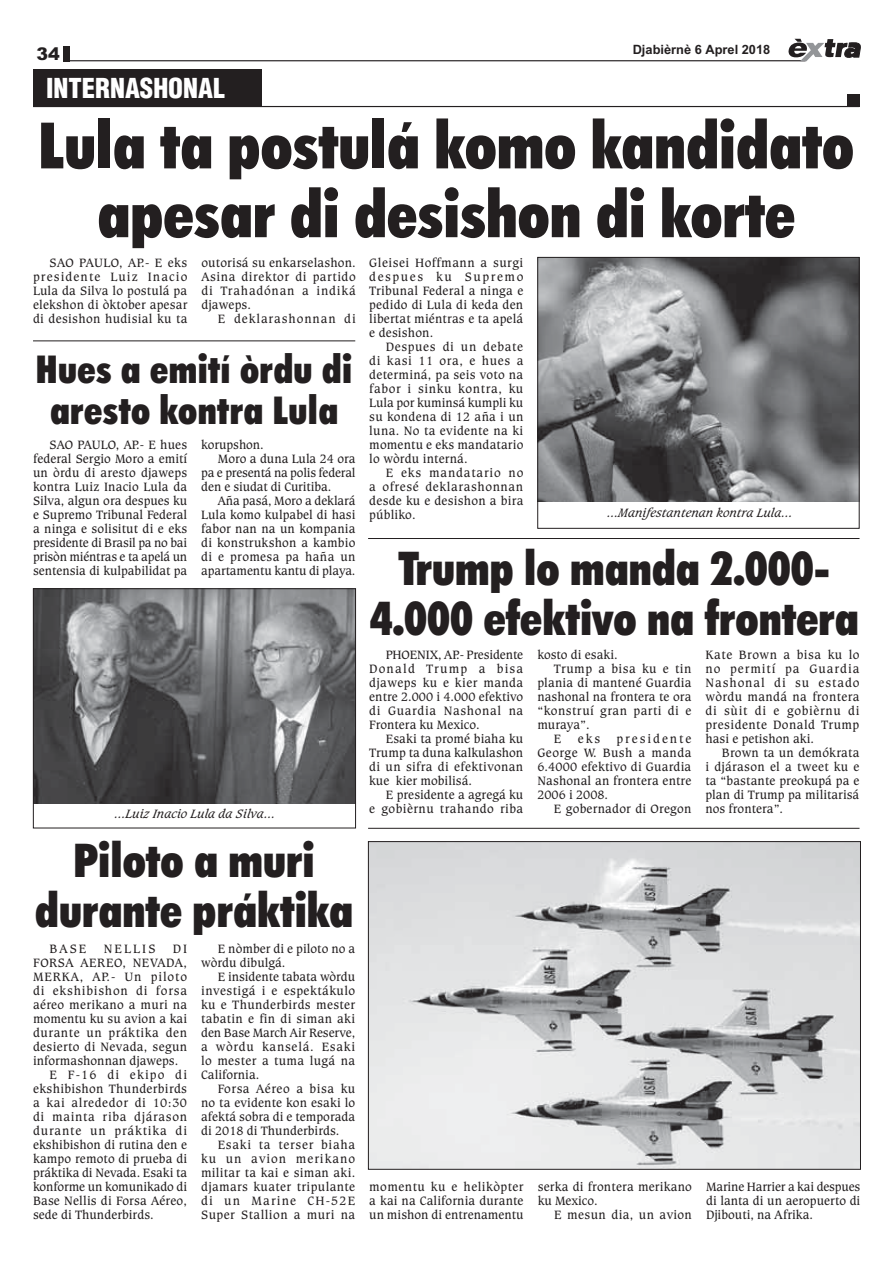
<style>
.page{position:relative;width:893px;height:1263px;background:#fff}
.page>*{position:absolute;margin:0;border:0;box-sizing:border-box;transform-origin:0 0}
.t1{font:900 condensed 64.2px/68.8px "Futura BT";color:#231f20;text-align:center}
.t2{font:900 condensed 46.65px/50.1px "Futura BT";color:#231f20;text-align:center}
.t3{font:900 condensed 38.55px/40.8px "Futura BT";letter-spacing:.01em;color:#231f20;text-align:center}
.t4{font:900 condensed 26.85px "Helvetica";color:#fff}
.t5{font:900 17.55px "Arial";color:#231f20}
.t6{font:12.9px/14px "Caxton BT";letter-spacing:.01em;color:#231f20;text-align:justify}
.t7{font:12.9px "Caxton BT";letter-spacing:-.01em;color:#231f20}
.t8{font:12.9px "Caxton BT";letter-spacing:.04em;color:#231f20}
.t9{font:italic 12.9px "Caxton BT";color:#231f20}
.t10{font:12.9px/14px "Caxton BT";letter-spacing:.03em;color:#231f20;text-align:right}
.t11{font:12.9px "Caxton BT";letter-spacing:.035em;color:#231f20}
.t12{font:12.9px "Caxton BT";letter-spacing:.065em;color:#231f20}
.t13{font:12.9px "Caxton BT";letter-spacing:-.02em;color:#231f20}
.t14{font:12.9px "Caxton BT";letter-spacing:.055em;color:#231f20}
.t15{font:12.9px "Caxton BT";letter-spacing:.05em;color:#231f20}
.t16{font:700 12.9px "Arial";color:#231f20}
.t17{font:12.9px "Caxton BT";letter-spacing:.06em;color:#231f20}
.t18{font:12.9px "Caxton BT";letter-spacing:.085em;color:#231f20}
</style>
<div class="page">
<hr style="left:63px;top:60px;width:742px;height:1px;background:#231f20">
<svg style="left:788px;top:39px;width:73px;height:22px"></svg>
<div style="left:63px;top:46px;width:7px;height:15px;background:#231f20"></div>
<div style="left:33px;top:69px;width:229px;height:38px;background:#231f20"></div>
<hr style="left:33px;top:106px;width:826px;height:1px;background:#231f20">
<div style="left:847px;top:94px;width:12px;height:13px;background:#231f20"></div>
<img style="left:370px;top:843px;width:489px;height:325px">
<div style="left:368px;top:841px;width:493px;height:329px;border:1px solid #231f20"></div>
<img style="left:539px;top:259px;width:318px;height:243px">
<div style="left:537px;top:257px;width:322px;height:272px;border:1px solid #231f20"></div>
<img style="left:35px;top:590px;width:319px;height:213px">
<div style="left:33px;top:588px;width:323px;height:240px;border:1px solid #231f20"></div>
<hr style="left:33px;top:341px;width:322px;height:1px;background:#231f20">
<hr style="left:368px;top:828px;width:491px;height:1px;background:#231f20">
<hr style="left:368px;top:538px;width:491px;height:1px;background:#231f20">
<h3 class="t5" style="left:37px;top:47px;width:25px">34</h3>
<h3 class="t4" style="left:46px;top:78px;width:180px">INTERNASHONAL</h3>
<p class="t16" style="left:633px;top:44px;width:139px">Djabièrnè 6 Aprel 2018</p>
<h1 class="t1" style="left:39px;top:115px;width:817px">Lula ta postulá komo kandidato apesar di desishon di korte</h1>
<p class="t6" style="left:33px;top:257px;width:156px;text-indent:17px">SAO PAULO, AP.- E eks presidente Luiz Inacio Lula da Silva lo postulá pa elekshon di òktober apesar di desishon hudisial ku ta</p>
<p class="t6" style="left:201px;top:257px;width:156px">outorisá su enkarselashon.<br>Asina direktor di partido di Trahadónan a indiká djaweps.</p>
<p class="t12" style="left:218px;top:313px;width:139px">E deklarashonnan di</p>
<h3 class="t3" style="left:36px;top:351px;width:318px">Hues a emití òrdu di aresto kontra Lula</h3>
<p class="t6" style="left:33px;top:439px;width:156px;text-indent:17px">SAO PAULO, AP.- E hues federal Sergio Moro a emití un òrdu di aresto djaweps kontra Luiz Inacio Lula da Silva, algun ora despues ku e Supremo Tribunal Federal a ninga e solisitut di e eks presidente di Brasil pa no bai prisòn miéntras e ta apelá un sentensia di kulpabilidat pa</p>
<p class="t7" style="left:201px;top:439px;width:64px">korupshon.</p>
<p class="t6" style="left:218px;top:453px;width:139px">Moro a duna Lula 24 ora</p>
<p class="t13" style="left:201px;top:467px;width:156px">pa e presentá na polis federal</p>
<p class="t7" style="left:201px;top:481px;width:131px">den e siudat di Curitiba.</p>
<p class="t7" style="left:218px;top:495px;width:139px">Aña pasá, Moro a deklará</p>
<p class="t6" style="left:201px;top:509px;width:156px">Lula komo kulpabel di hasi</p>
<p class="t6" style="left:201px;top:523px;width:156px">fabor nan na un kompania</p>
<p class="t6" style="left:201px;top:537px;width:156px">di konstrukshon a kambio</p>
<p class="t6" style="left:201px;top:551px;width:156px">di e promesa pa haña un</p>
<p class="t7" style="left:201px;top:565px;width:156px">apartamentu kantu di playa.</p>
<p class="t9" style="left:115px;top:808px;width:162px">...Luiz Inacio Lula da Silva...</p>
<h2 class="t2" style="left:35px;top:838px;width:320px">Piloto a muri durante práktika</h2>
<p class="t6" style="left:50px;top:942px;width:38px">BASE</p>
<p class="t6" style="left:104px;top:942px;width:53px">NELLIS</p>
<p class="t6" style="left:173px;top:942px;width:16px">DI</p>
<p class="t8" style="left:33px;top:957px;width:156px">FORSA AEREO, NEVADA,</p>
<p class="t12" style="left:33px;top:971px;width:156px">MERKA, AP.- Un piloto</p>
<p class="t14" style="left:33px;top:985px;width:156px">di ekshibishon di forsa</p>
<p class="t6" style="left:33px;top:998px;width:156px">aéreo merikano a muri na</p>
<p class="t6" style="left:33px;top:1012px;width:156px">momentu ku su avion a kai</p>
<p class="t8" style="left:33px;top:1027px;width:156px">durante un práktika den</p>
<p class="t6" style="left:33px;top:1040px;width:156px">desierto di Nevada, segun</p>
<p class="t6" style="left:33px;top:1054px;width:147px">informashonnan djaweps.</p>
<p class="t18" style="left:50px;top:1069px;width:139px">E F-16 di ekipo di</p>
<p class="t6" style="left:33px;top:1082px;width:156px">ekshibishon Thunderbirds</p>
<p class="t8" style="left:33px;top:1097px;width:156px">a kai alrededor di 10:30</p>
<p class="t15" style="left:33px;top:1111px;width:156px">di mainta riba djárason</p>
<p class="t17" style="left:33px;top:1125px;width:156px">durante un práktika di</p>
<p class="t6" style="left:33px;top:1138px;width:156px">ekshibishon di rutina den e</p>
<p class="t6" style="left:33px;top:1152px;width:156px">kampo remoto di prueba di</p>
<p class="t6" style="left:33px;top:1166px;width:156px">práktika di Nevada. Esaki ta</p>
<p class="t7" style="left:33px;top:1181px;width:156px">konforme un komunikado di</p>
<p class="t6" style="left:33px;top:1194px;width:155px">Base Nellis di Forsa Aéreo,</p>
<p class="t6" style="left:33px;top:1208px;width:122px">sede di Thunderbirds.</p>
<p class="t6" style="left:201px;top:942px;width:156px;text-indent:17px">E nòmber di e piloto no a wòrdu dibulgá.</p>
<p class="t6" style="left:201px;top:970px;width:156px;text-indent:17px">E insidente tabata wòrdu investigá i e espektákulo ku e Thunderbirds mester tabatin e fin di siman aki den Base March Air Reserve, a wòrdu kanselá. Esaki lo mester a tuma lugá na California.</p>
<p class="t6" style="left:201px;top:1082px;width:156px;text-indent:17px">Forsa Aéreo a bisa ku no ta evidente kon esaki lo afektá sobra di e temporada di 2018 di Thunderbirds.</p>
<p class="t6" style="left:201px;top:1138px;width:156px;text-indent:17px">Esaki ta terser biaha ku un avion merikano militar ta kai e siman aki. djamars kuater tripulante di un Marine CH-52E Super Stallion a muri na</p>
<p class="t6" style="left:369px;top:257px;width:156px">Gleisei Hoffmann a surgi despues ku Supremo Tribunal Federal a ninga e pedido di Lula di keda den libertat miéntras e ta apelá e desishon.</p>
<p class="t6" style="left:369px;top:341px;width:156px;text-indent:17px">Despues di un debate di kasi 11 ora, e hues a determiná, pa seis voto na fabor i sinku kontra, ku Lula por kuminsá kumpli ku su kondena di 12 aña i un luna. No ta evidente na ki momentu e eks mandatario lo wòrdu interná.</p>
<p class="t6" style="left:369px;top:467px;width:156px;text-indent:17px">E eks mandatario no a ofresé deklarashonnan desde ku e desishon a bira públiko.</p>
<h2 class="t2" style="left:370px;top:546px;width:491px">Trump lo manda 2.000-<br>4.000 efektivo na frontera</h2>
<p class="t6" style="left:369px;top:649px;width:156px;text-indent:17px">PHOENIX, AP.- Presidente Donald Trump a bisa djaweps ku e kier manda entre 2.000 i 4.000 efektivo di Guardia Nashonal na Frontera ku Mexico.</p>
<p class="t6" style="left:369px;top:733px;width:156px;text-indent:17px">Esaki ta promé biaha ku Trump ta duna kalkulashon di un sifra di efektivonan kue kier mobilisá.</p>
<p class="t10" style="left:369px;top:789px;width:156px">E presidente a agregá ku<br>e gobièrnu trahando riba</p>
<p class="t9" style="left:607px;top:507px;width:187px">...Manifestantenan kontra Lula...</p>
<p class="t6" style="left:537px;top:649px;width:82px">kosto di esaki.</p>
<p class="t11" style="left:554px;top:663px;width:139px">Trump a bisa ku e tin</p>
<p class="t6" style="left:537px;top:677px;width:156px">plania di mantené Guardia</p>
<p class="t6" style="left:537px;top:691px;width:156px">nashonal na frontera te ora</p>
<p class="t11" style="left:537px;top:705px;width:155px">“konstruí gran parti di e</p>
<p class="t6" style="left:537px;top:719px;width:54px">muraya”.</p>
<p class="t6" style="left:554px;top:733px;width:9px">E</p>
<p class="t6" style="left:578px;top:733px;width:24px">eks</p>
<p class="t6" style="left:705px;top:649px;width:156px">Kate Brown a bisa ku lo no permití pa Guardia Nashonal di su estado wòrdu mandá na frontera di sùit di e gobièrnu di presidente Donald Trump hasi e petishon aki.</p>
<p class="t6" style="left:705px;top:747px;width:156px;text-indent:17px">Brown ta un demókrata i djárason el a tweet ku e ta “bastante preokupá pa e plan di Trump pa militarisá nos frontera”.</p>
<p class="t6" style="left:537px;top:733px;width:156px;text-indent:79px">presidente George W. Bush a manda 6.4000 efektivo di Guardia Nashonal an frontera entre 2006 i 2008.</p>
<p class="t6" style="left:554px;top:803px;width:139px">E gobernador di Oregon</p>
<p class="t6" style="left:369px;top:1180px;width:156px">momentu ku e helikòpter a kai na California durante un mishon di entrenamentu</p>
<p class="t6" style="left:538px;top:1180px;width:156px">serka di frontera merikano ku Mexico.</p>
<p class="t6" style="left:554px;top:1208px;width:139px">E mesun dia, un avion</p>
<p class="t6" style="left:706px;top:1180px;width:156px">Marine Harrier a kai despues di lanta di un aeropuerto di Djibouti, na Afrika.</p>
</div>
